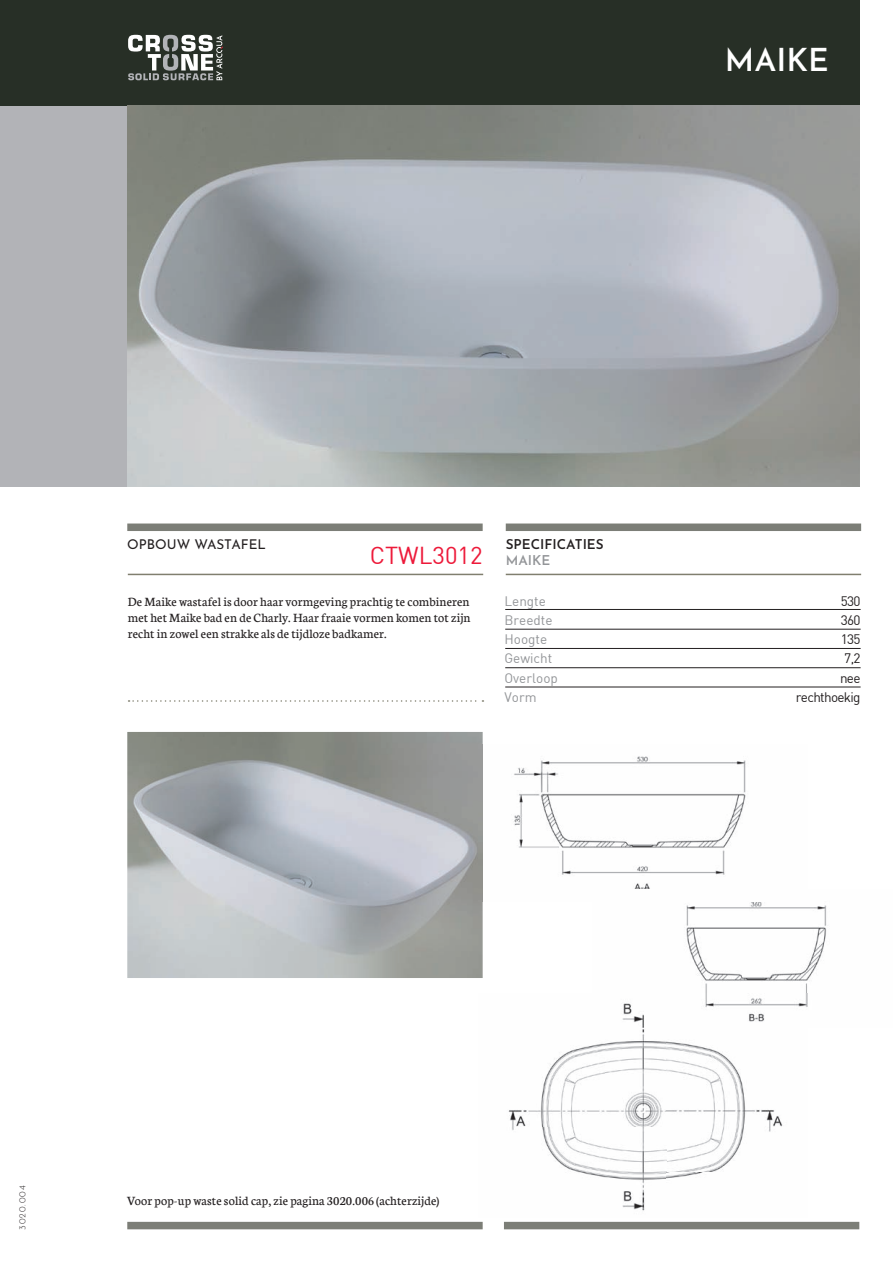
<style>
.page{position:relative;width:893px;height:1263px;background:#fff}
.page>*{position:absolute;margin:0;border:0;box-sizing:border-box;transform-origin:0 0}
.t1{font:600 31.5px "Josefin Sans";color:#fff}
.t2{font:24px "DIN";color:#ed1a3a}
.t3{font:13.5px/15.8px "Neuton";letter-spacing:.01em;color:#231f20;text-align:justify}
.t4{font:13.5px/19.2px "DIN";color:#939598}
.t5{font:13.5px/19.2px "DIN";letter-spacing:-.05em;color:#231f20;text-align:right}
.t6{font:13.5px "Josefin Sans";color:#231f20}
.t7{font:600 13.5px "Josefin Sans";color:#231f20}
.t8{font:600 13.5px "Josefin Sans";color:#939598}
.t9{font:300 9px "Josefin Sans";letter-spacing:.1em;color:#231f20}
</style>
<div class="page">
<div style="left:0;top:0;width:859px;height:106px;background:#272f26"></div>
<div style="left:0;top:106px;width:127px;height:380px;background:#b2b3b7"></div>
<div style="left:127px;top:1221px;width:355px;height:7px;background:#7c7e77"></div>
<div style="left:503px;top:1221px;width:356px;height:7px;background:#7c7e77"></div>
<img style="left:127px;top:106px;width:732px;height:380px">
<div style="left:127px;top:523px;width:355px;height:8px;background:#7c7e77"></div>
<div style="left:505px;top:523px;width:355px;height:8px;background:#7c7e77"></div>
<hr style="left:505px;top:573px;width:355px;height:2px;background:#807f6f">
<hr style="left:128px;top:573px;width:355px;height:2px;background:#807f6f">
<svg style="left:128px;top:700px;width:355px;height:1px"></svg>
<img style="left:127px;top:732px;width:355px;height:245px">
<svg style="left:128px;top:35px;width:95px;height:45px"></svg>
<img style="left:508px;top:1027px;width:158px;height:184px">
<img style="left:666px;top:1041px;width:117px;height:138px">
<img style="left:478px;top:744px;width:143px;height:157px">
<img style="left:621px;top:756px;width:125px;height:133px">
<hr style="left:505px;top:628px;width:355px;height:1px;background:#231f20">
<hr style="left:505px;top:609px;width:355px;height:1px;background:#231f20">
<hr style="left:505px;top:667px;width:355px;height:1px;background:#231f20">
<hr style="left:505px;top:648px;width:355px;height:1px;background:#231f20">
<hr style="left:505px;top:686px;width:355px;height:1px;background:#231f20">
<img style="left:686px;top:905px;width:62px;height:88px">
<img style="left:748px;top:902px;width:79px;height:105px">
<img style="left:622px;top:993px;width:185px;height:34px">
<img style="left:592px;top:889px;width:29px;height:12px">
<h1 class="t1" style="left:724px;top:33px;width:105px">MAIKE</h1>
<p class="t6" style="left:127px;top:533px;width:140px">OPBOUW WASTAFEL</p>
<h2 class="t2" style="left:369px;top:540px;width:114px">CTWL3012</h2>
<p class="t7" style="left:505px;top:532px;width:99px">SPECIFICATIES</p>
<p class="t8" style="left:505px;top:548px;width:46px">MAIKE</p>
<p class="t3" style="left:128px;top:593px;width:344px">De Maike wastafel is door haar vormgeving prachtig te combineren met het Maike bad en de Charly. Haar fraaie vormen komen tot zijn recht in zowel een strakke als de tijdloze badkamer.</p>
<p class="t4" style="left:504px;top:591px;width:55px">Lengte<br>Breedte<br>Hoogte<br>Gewicht<br>Overloop<br>Vorm</p>
<p class="t5" style="left:795px;top:591px;width:66px">530<br>360<br>135<br>7,2<br>nee rechthoekig</p>
<p class="t9" style="left:15px;top:1229px;width:45px;rotate:-90deg">3020.004</p>
<p class="t3" style="left:127px;top:1192px;width:313px">Voor pop-up waste solid cap, zie pagina 3020.006 (achterzijde)</p>
</div>
